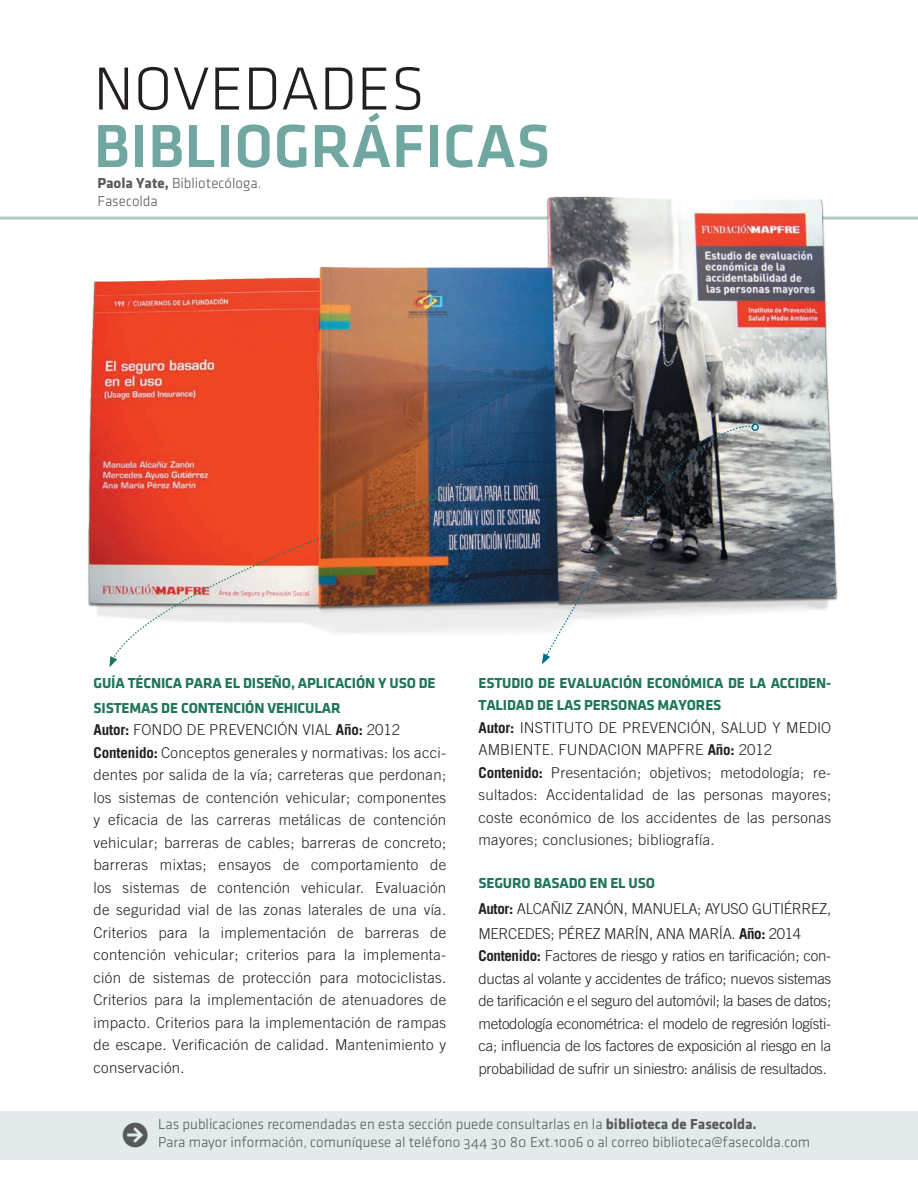
<style>
.page{position:relative;width:918px;height:1188px;background:#fff}
.page>*{position:absolute;margin:0;border:0;box-sizing:border-box;transform-origin:0 0}
.t1{font:500 63px "Klavika";color:#71a7a1}
.t2{font:300 63px "Klavika";color:#231f20}
.t3{font:500 36px "Klavika Arrows";color:#57585a}
.t4{font:300 15px/22.5px "Trade Gothic LT Std";letter-spacing:.02em;color:#231f20}
.t5{font:15px/18px "Klavika Light OSF";color:#57585a}
.t6{font:700 15px/25.2px "Klavika";letter-spacing:-.01em;color:#1e755b}
.t7{font:300 15px/25.2px "Trade Gothic LT Std";letter-spacing:-.025em;color:#231f20}
.s1{font-family:"Klavika";font-weight:700}
.s2{font-weight:700}
</style>
<div class="page">
<hr style="left:0;top:217px;width:918px;height:3px;background:#b0cbc0">
<div style="left:0;top:1111px;width:918px;height:49px;background:#e3eaea"></div>
<img style="left:60px;top:196px;width:811px;height:437px">
<svg style="left:111px;top:497px;width:318px;height:163px"></svg>
<svg style="left:427px;top:493px;width:11px;height:10px"></svg>
<svg style="left:109px;top:656px;width:8px;height:11px"></svg>
<svg style="left:544px;top:425px;width:207px;height:228px"></svg>
<div style="left:751px;top:424px;width:8px;height:7px;border:2px solid #006c95;border-radius:50%"></div>
<svg style="left:542px;top:653px;width:8px;height:11px"></svg>
<h1 class="t2" style="left:94px;top:56px;width:333px">NOVEDADES</h1>
<h1 class="t1" style="left:94px;top:112px;width:458px">BIBLIOGRÁFICAS</h1>
<p class="t5" style="left:97px;top:174px;width:166px"><span class="s1">Paola Yate,</span> Bibliotecóloga.<br>Fasecolda</p>
<p class="t6" style="left:94px;top:670px;width:344px">GUÍA TÉCNICA PARA EL DISEÑO, APLICACIÓN Y USO DE<br>SISTEMAS DE CONTENCIÓN VEHICULAR</p>
<p class="t4" style="left:94px;top:719px;width:354px"><span class="s2">Autor:</span> FONDO DE PREVENCIÓN VIAL <span class="s2">Año:</span> 2012<br><span class="s2">Contenido:</span> Conceptos generales y normativas: los acci&shy;dentes por salida de la vía; carreteras que perdonan; los sistemas de contención vehicular; componentes y eficacia de las carreras metálicas de contención vehicular; barreras de cables; barreras de concreto; barreras mixtas; ensayos de comportamiento de los sistemas de contención vehicular. Evaluación de seguridad vial de las zonas laterales de una vía.<br>Criterios para la implementación de barreras de contención vehicular; criterios para la implementa&shy;ción de sistemas de protección para motociclistas.<br>Criterios para la implementación de atenuadores de impacto. Criterios para la implementación de rampas de escape. Verificación de calidad. Mantenimiento y conservación.</p>
<p class="t6" style="left:479px;top:672px;width:354px;line-height:22.5px">ESTUDIO DE EVALUACIÓN ECONÓMICA DE LA ACCIDEN-<br>TALIDAD DE LAS PERSONAS MAYORES</p>
<p class="t4" style="left:479px;top:716px;width:354px"><span class="s2">Autor:</span> INSTITUTO DE PREVENCIÓN, SALUD Y MEDIO AMBIENTE. FUNDACION MAPFRE <span class="s2">Año:</span> 2012<br><span class="s2">Contenido:</span> Presentación; objetivos; metodología; re&shy;sultados: Accidentalidad de las personas mayores; coste económico de los accidentes de las personas mayores; conclusiones; bibliografía.</p>
<p class="t6" style="left:479px;top:871px;width:178px">SEGURO BASADO EN EL USO</p>
<p class="t7" style="left:479px;top:896px;width:354px"><span class="s2">Autor:</span> ALCAÑIZ ZANÓN, MANUELA; AYUSO GUTIÉRREZ,<br>MERCEDES; PÉREZ MARÍN, ANA MARÍA. <span class="s2">Año:</span> 2014</p>
<p class="t4" style="left:479px;top:945px;width:354px;text-align:justify"><span class="s2">Contenido:</span> Factores de riesgo y ratios en tarificación; con&shy;ductas al volante y accidentes de tráfico; nuevos sistemas de tarificación e el seguro del automóvil; la bases de datos; metodología econométrica: el modelo de regresión logísti&shy;ca; influencia de los factores de exposición al riesgo en la probabilidad de sufrir un siniestro: análisis de resultados.</p>
<h2 class="t3" style="left:121px;top:1123px;width:30px">R</h2>
<p class="t5" style="left:158px;top:1115px;width:601px">Las publicaciones recomendadas en esta sección puede consultarlas en la <span class="s1">biblioteca de Fasecolda.</span></p>
<p class="t5" style="left:158px;top:1133px;width:654px">Para mayor información, comuníquese al teléfono 344 30 80 Ext.1006 o al correo biblioteca@fasecolda.com</p>
</div>
